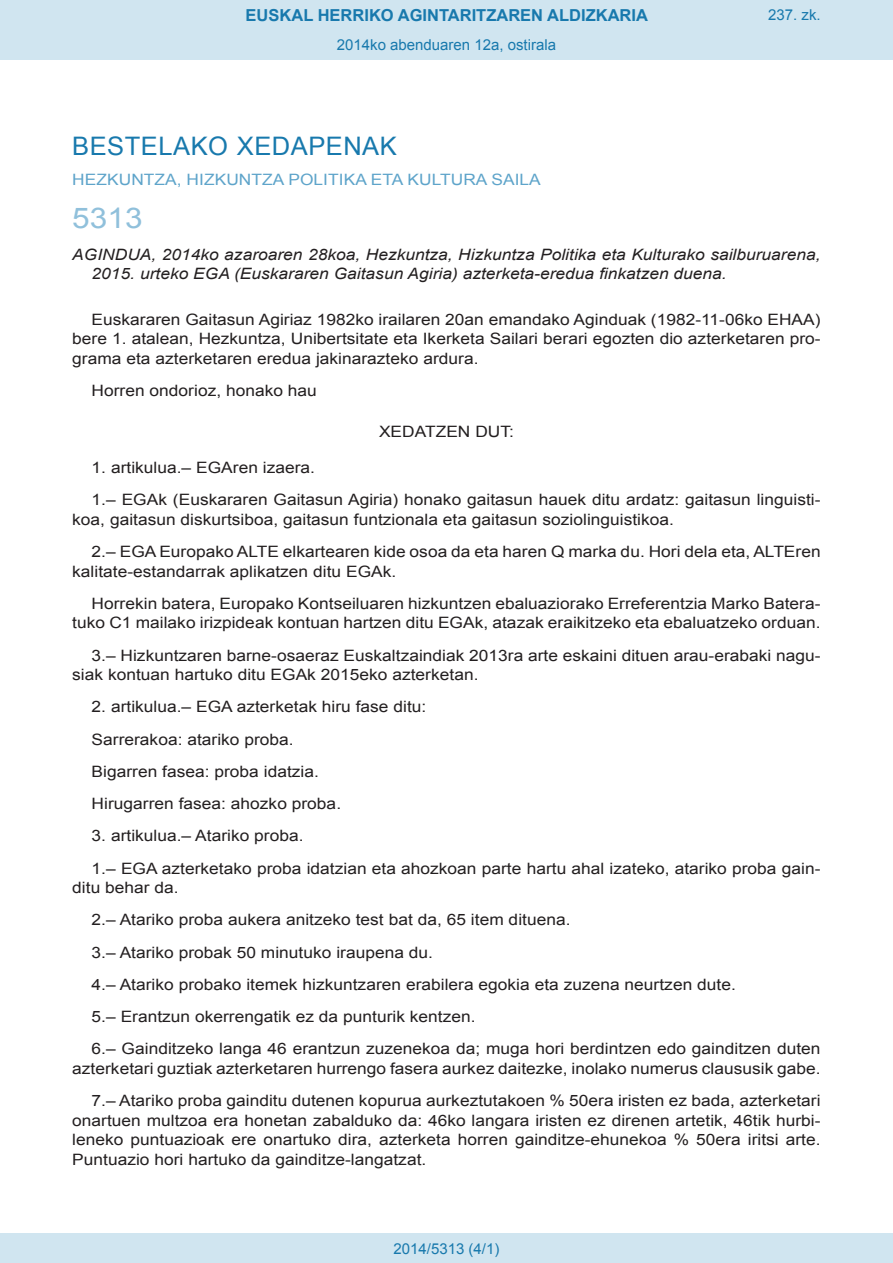
<style>
.page{position:relative;width:893px;height:1263px;background:#fff}
.page>*{position:absolute;margin:0;border:0;box-sizing:border-box;transform-origin:0 0}
.BOPVOrden{font:28.5px "Arial";color:#90c0db;scale:1.11 1}
.BOPVSeccion{font:25.5px "Arial";letter-spacing:.02em;color:#1879ad}
.t1{font:700 16.5px "Arial";color:#1879ad}
.BOPVDetalle{font:15.6px/19.5px "Arial";color:#231f20;scale:1.11 1}
.BOPVTitulo{font:italic 15.6px/19.5px "Arial";color:#231f20;scale:1.11 1}
.BOPVOrganismo{font:15.6px "Arial";letter-spacing:.005em;color:#5ea4ca;scale:1.11 1}
.BOPVClave{font:15.6px "Arial";color:#231f20;scale:1.11 1}
.Paginacion_Centro{font:15px "Arial";color:#1879ad}
</style>
<div class="page">
<div style="left:0;top:0;width:893px;height:60px;background:#d0e5f0"></div>
<div style="left:0;top:1233px;width:893px;height:30px;background:#d0e5f0"></div>
<p class="t1" style="left:246px;top:4px;width:404px">EUSKAL HERRIKO AGINTARITZAREN ALDIZKARIA</p>
<p class="Paginacion_Centro" style="left:337px;top:35px;width:221px">2014ko abenduaren 12a, ostirala</p>
<p class="Paginacion_Centro" style="left:768px;top:5px;width:54px">237. zk.</p>
<p class="BOPVSeccion" style="left:72px;top:129px;width:326px">BESTELAKO XEDAPENAK</p>
<p class="BOPVOrganismo" style="left:72px;top:169px;width:424px">HEZKUNTZA, HIZKUNTZA POLITIKA ETA KULTURA SAILA</p>
<p class="BOPVOrden" style="left:72px;top:199px;width:65px">5313</p>
<p class="BOPVTitulo" style="left:92px;top:245px;width:658px;text-indent:-19px">AGINDUA, 2014ko azaroaren 28koa, Hezkuntza, Hizkuntza Politika eta Kulturako sailburuarena,<br>2015. urteko EGA (Euskararen Gaitasun Agiria) azterketa-eredua finkatzen duena.</p>
<p class="BOPVDetalle" style="left:72px;top:309px;width:676px;text-align:justify;text-indent:19px">Euskararen Gaitasun Agiriaz 1982ko irailaren 20an emandako Aginduak (1982-11-06ko EHAA) bere 1. atalean, Hezkuntza, Unibertsitate eta Ikerketa Sailari berari egozten dio azterketaren pro&shy;grama eta azterketaren eredua jakinarazteko ardura.</p>
<p class="BOPVDetalle" style="left:92px;top:381px;width:204px">Horren ondorioz, honako hau</p>
<p class="BOPVClave" style="left:379px;top:421px;width:123px">XEDATZEN DUT:</p>
<p class="BOPVDetalle" style="left:92px;top:458px;width:203px">1. artikulua.– EGAren izaera.</p>
<p class="BOPVDetalle" style="left:72px;top:490px;width:676px;text-indent:19px">1.– EGAk (Euskararen Gaitasun Agiria) honako gaitasun hauek ditu ardatz: gaitasun linguisti&shy;koa, gaitasun diskurtsiboa, gaitasun funtzionala eta gaitasun soziolinguistikoa.</p>
<p class="BOPVDetalle" style="left:72px;top:542px;width:676px;text-indent:19px">2.– EGA Europako ALTE elkartearen kide osoa da eta haren Q marka du. Hori dela eta, ALTEren kalitate-estandarrak aplikatzen ditu EGAk.</p>
<p class="BOPVDetalle" style="left:72px;top:594px;width:676px;text-align:right">Horrekin batera, Europako Kontseiluaren hizkuntzen ebaluaziorako Erreferentzia Marko Batera&shy;tuko C1 mailako irizpideak kontuan hartzen ditu EGAk, atazak eraikitzeko eta ebaluatzeko orduan.</p>
<p class="BOPVDetalle" style="left:72px;top:645px;width:676px;text-indent:19px">3.– Hizkuntzaren barne-osaeraz Euskaltzaindiak 2013ra arte eskaini dituen arau-erabaki nagu&shy;siak kontuan hartuko ditu EGAk 2015eko azterketan.</p>
<p class="BOPVDetalle" style="left:92px;top:697px;width:303px">2. artikulua.– EGA azterketak hiru fase ditu:</p>
<p class="BOPVDetalle" style="left:92px;top:729px;width:184px">Sarrerakoa: atariko proba.</p>
<p class="BOPVDetalle" style="left:92px;top:762px;width:206px">Bigarren fasea: proba idatzia.</p>
<p class="BOPVDetalle" style="left:92px;top:794px;width:226px">Hirugarren fasea: ahozko proba.</p>
<p class="BOPVDetalle" style="left:92px;top:826px;width:192px">3. artikulua.– Atariko proba.</p>
<p class="BOPVDetalle" style="left:72px;top:858px;width:676px;text-indent:19px">1.– EGA azterketako proba idatzian eta ahozkoan parte hartu ahal izateko, atariko proba gain&shy;ditu behar da.</p>
<p class="BOPVDetalle" style="left:92px;top:910px;width:433px">2.– Atariko proba aukera anitzeko test bat da, 65 item dituena.</p>
<p class="BOPVDetalle" style="left:92px;top:942px;width:309px">3.– Atariko probak 50 minutuko iraupena du.</p>
<p class="BOPVDetalle" style="left:92px;top:975px;width:582px">4.– Atariko probako itemek hizkuntzaren erabilera egokia eta zuzena neurtzen dute.</p>
<p class="BOPVDetalle" style="left:92px;top:1007px;width:347px">5.– Erantzun okerrengatik ez da punturik kentzen.</p>
<p class="BOPVDetalle" style="left:72px;top:1039px;width:676px;text-align:right">6.– Gainditzeko langa 46 erantzun zuzenekoa da; muga hori berdintzen edo gainditzen duten azterketari guztiak azterketaren hurrengo fasera aurkez daitezke, inolako numerus claususik gabe.</p>
<p class="BOPVDetalle" style="left:72px;top:1091px;width:676px;text-align:justify;text-indent:19px">7.– Atariko proba gainditu dutenen kopurua aurkeztutakoen % 50era iristen ez bada, azterketari onartuen multzoa era honetan zabalduko da: 46ko langara iristen ez direnen artetik, 46tik hurbi&shy;leneko puntuazioak ere onartuko dira, azterketa horren gainditze-ehunekoa % 50era iritsi arte.<br>Puntuazio hori hartuko da gainditze-langatzat.</p>
<p class="Paginacion_Centro" style="left:393px;top:1238px;width:107px">2014/5313 (4/1)</p>
</div>
